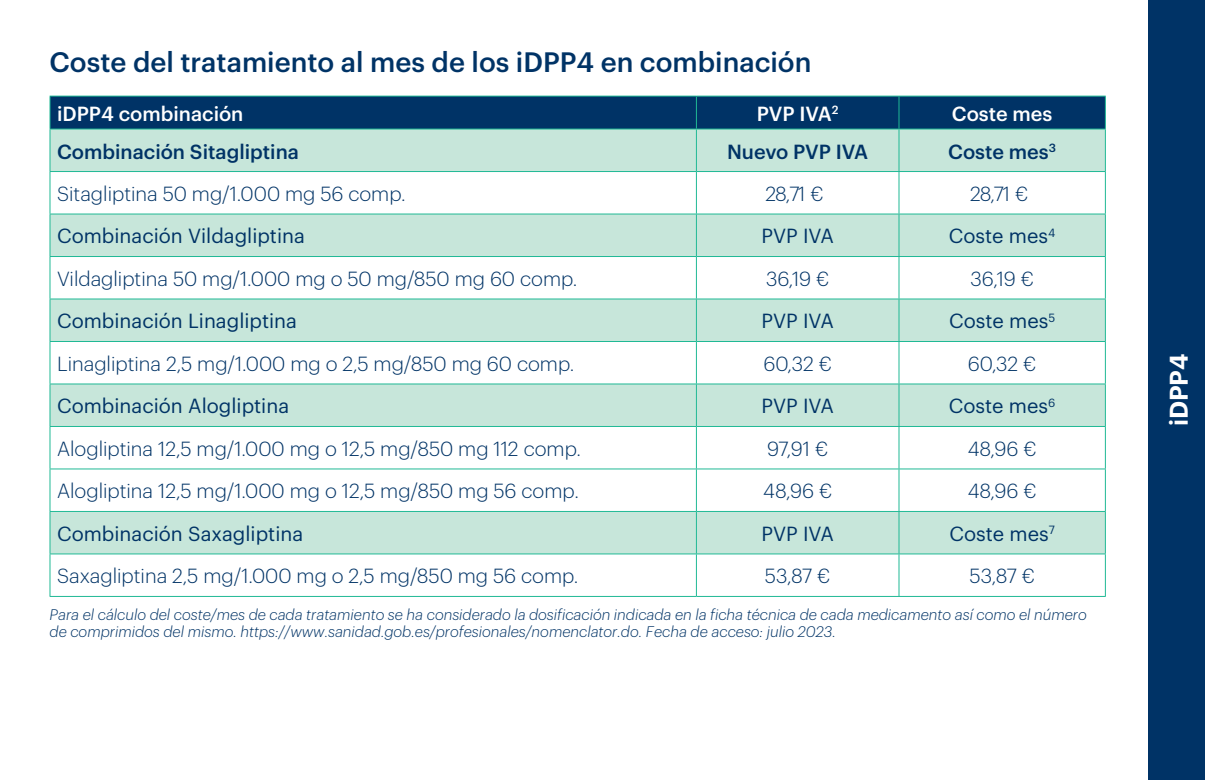
<style>
.page{position:relative;width:1205px;height:780px;background:#fff}
.page>*{position:absolute;margin:0;border:0;box-sizing:border-box;transform-origin:0 0}
.TITULO1{font:500 27.5px "Graphik";color:#036}
.TITULO1-2{font:600 25px "Graphik";color:#fff}
.t1{font:300 20px "Graphik";color:#036}
.t2{font:20px "Graphik";color:#036}
.t3{font:500 20px "Graphik";color:#036}
.t4{font:500 20px "Graphik";color:#fff}
.t5{font:italic 300 15px/17.5px "Graphik";color:#036}
</style>
<div class="page">
<div style="left:50px;top:96px;width:646px;height:33px;background:#036"></div>
<div style="left:697px;top:97px;width:408px;height:32px;background:#036"></div>
<div style="left:51px;top:130px;width:1054px;height:41px;background:#c7e6da"></div>
<svg style="left:51px;top:172px;width:1054px;height:424px"></svg>
<hr style="left:50px;top:96px;width:646px;height:1px;background:#20b995">
<hr style="left:50px;top:96px;width:1px;height:33px;background:#20b995">
<hr style="left:696px;top:96px;width:203px;height:1px;background:#20b995">
<hr style="left:696px;top:96px;width:1px;height:33px;background:#20b995">
<hr style="left:899px;top:96px;width:207px;height:1px;background:#20b995">
<hr style="left:898px;top:96px;width:1px;height:33px;background:#20b995">
<hr style="left:1105px;top:96px;width:1px;height:33px;background:#20b995">
<hr style="left:50px;top:129px;width:646px;height:1px;background:#20b995">
<hr style="left:50px;top:129px;width:1px;height:42px;background:#20b995">
<hr style="left:696px;top:129px;width:203px;height:1px;background:#20b995">
<hr style="left:696px;top:129px;width:1px;height:42px;background:#20b995">
<hr style="left:899px;top:129px;width:207px;height:1px;background:#20b995">
<hr style="left:898px;top:129px;width:1px;height:42px;background:#20b995">
<hr style="left:1105px;top:129px;width:1px;height:42px;background:#20b995">
<hr style="left:50px;top:171px;width:646px;height:1px;background:#20b995">
<hr style="left:50px;top:172px;width:1px;height:42px;background:#20b995">
<hr style="left:696px;top:171px;width:203px;height:1px;background:#20b995">
<hr style="left:696px;top:172px;width:1px;height:42px;background:#20b995">
<hr style="left:899px;top:171px;width:207px;height:1px;background:#20b995">
<hr style="left:898px;top:172px;width:1px;height:42px;background:#20b995">
<hr style="left:1105px;top:172px;width:1px;height:42px;background:#20b995">
<hr style="left:50px;top:213px;width:646px;height:1px;background:#20b995">
<hr style="left:50px;top:214px;width:1px;height:42px;background:#20b995">
<hr style="left:696px;top:213px;width:203px;height:1px;background:#20b995">
<hr style="left:696px;top:214px;width:1px;height:42px;background:#20b995">
<hr style="left:899px;top:213px;width:207px;height:1px;background:#20b995">
<hr style="left:898px;top:214px;width:1px;height:42px;background:#20b995">
<hr style="left:1105px;top:214px;width:1px;height:42px;background:#20b995">
<hr style="left:50px;top:256px;width:646px;height:1px;background:#20b995">
<hr style="left:50px;top:257px;width:1px;height:41px;background:#20b995">
<hr style="left:696px;top:256px;width:203px;height:1px;background:#20b995">
<hr style="left:696px;top:257px;width:1px;height:41px;background:#20b995">
<hr style="left:899px;top:256px;width:207px;height:1px;background:#20b995">
<hr style="left:898px;top:257px;width:1px;height:41px;background:#20b995">
<hr style="left:1105px;top:257px;width:1px;height:41px;background:#20b995">
<hr style="left:50px;top:298px;width:646px;height:1px;background:#20b995">
<hr style="left:50px;top:299px;width:1px;height:42px;background:#20b995">
<hr style="left:696px;top:298px;width:203px;height:1px;background:#20b995">
<hr style="left:696px;top:299px;width:1px;height:42px;background:#20b995">
<hr style="left:899px;top:298px;width:207px;height:1px;background:#20b995">
<hr style="left:898px;top:299px;width:1px;height:42px;background:#20b995">
<hr style="left:1105px;top:299px;width:1px;height:42px;background:#20b995">
<hr style="left:50px;top:341px;width:646px;height:1px;background:#20b995">
<hr style="left:50px;top:342px;width:1px;height:41px;background:#20b995">
<hr style="left:696px;top:341px;width:203px;height:1px;background:#20b995">
<hr style="left:696px;top:342px;width:1px;height:41px;background:#20b995">
<hr style="left:899px;top:341px;width:207px;height:1px;background:#20b995">
<hr style="left:898px;top:342px;width:1px;height:41px;background:#20b995">
<hr style="left:1105px;top:342px;width:1px;height:41px;background:#20b995">
<hr style="left:50px;top:383px;width:646px;height:1px;background:#20b995">
<hr style="left:50px;top:384px;width:1px;height:42px;background:#20b995">
<hr style="left:696px;top:383px;width:203px;height:1px;background:#20b995">
<hr style="left:696px;top:384px;width:1px;height:42px;background:#20b995">
<hr style="left:899px;top:383px;width:207px;height:1px;background:#20b995">
<hr style="left:898px;top:384px;width:1px;height:42px;background:#20b995">
<hr style="left:1105px;top:384px;width:1px;height:42px;background:#20b995">
<hr style="left:50px;top:426px;width:646px;height:1px;background:#20b995">
<hr style="left:50px;top:427px;width:1px;height:41px;background:#20b995">
<hr style="left:696px;top:426px;width:203px;height:1px;background:#20b995">
<hr style="left:696px;top:427px;width:1px;height:41px;background:#20b995">
<hr style="left:899px;top:426px;width:207px;height:1px;background:#20b995">
<hr style="left:898px;top:427px;width:1px;height:41px;background:#20b995">
<hr style="left:1105px;top:427px;width:1px;height:41px;background:#20b995">
<hr style="left:50px;top:468px;width:646px;height:1px;background:#20b995">
<hr style="left:50px;top:469px;width:1px;height:42px;background:#20b995">
<hr style="left:696px;top:468px;width:203px;height:1px;background:#20b995">
<hr style="left:696px;top:469px;width:1px;height:42px;background:#20b995">
<hr style="left:899px;top:468px;width:207px;height:1px;background:#20b995">
<hr style="left:898px;top:469px;width:1px;height:42px;background:#20b995">
<hr style="left:1105px;top:469px;width:1px;height:42px;background:#20b995">
<hr style="left:50px;top:511px;width:646px;height:1px;background:#20b995">
<hr style="left:50px;top:512px;width:1px;height:41px;background:#20b995">
<hr style="left:696px;top:511px;width:203px;height:1px;background:#20b995">
<hr style="left:696px;top:512px;width:1px;height:41px;background:#20b995">
<hr style="left:899px;top:511px;width:207px;height:1px;background:#20b995">
<hr style="left:898px;top:512px;width:1px;height:41px;background:#20b995">
<hr style="left:1105px;top:512px;width:1px;height:41px;background:#20b995">
<hr style="left:50px;top:553px;width:646px;height:1px;background:#20b995">
<hr style="left:50px;top:554px;width:1px;height:42px;background:#20b995">
<hr style="left:696px;top:553px;width:203px;height:1px;background:#20b995">
<hr style="left:696px;top:554px;width:1px;height:42px;background:#20b995">
<hr style="left:899px;top:553px;width:207px;height:1px;background:#20b995">
<hr style="left:898px;top:554px;width:1px;height:42px;background:#20b995">
<hr style="left:1105px;top:554px;width:1px;height:42px;background:#20b995">
<hr style="left:50px;top:596px;width:646px;height:1px;background:#20b995">
<hr style="left:696px;top:596px;width:203px;height:1px;background:#20b995">
<hr style="left:899px;top:596px;width:207px;height:1px;background:#20b995">
<div style="left:1148px;top:0;width:57px;height:780px;background:#036"></div>
<p class="TITULO1" style="left:50px;top:41px;width:763px">Coste del tratamiento al mes de los iDPP4 en combinación</p>
<p class="t4" style="left:57px;top:98px;width:188px">iDPP4 combinación</p>
<p class="t4" style="left:757px;top:98px;width:83px">PVP IVA<sup>2</sup></p>
<p class="t4" style="left:952px;top:98px;width:102px">Coste mes</p>
<p class="t3" style="left:57px;top:136px;width:243px">Combinación Sitagliptina</p>
<p class="t3" style="left:727px;top:136px;width:143px">Nuevo PVP IVA</p>
<p class="t3" style="left:948px;top:136px;width:109px">Coste mes<sup>3</sup></p>
<p class="t1" style="left:57px;top:179px;width:350px">Sitagliptina 50 mg/1.000 mg 56 comp.</p>
<p class="t1" style="left:765px;top:182px;width:60px">28,71 €</p>
<p class="t1" style="left:970px;top:182px;width:60px">28,71 €</p>
<p class="t2" style="left:57px;top:221px;width:249px">Combinación Vildagliptina</p>
<p class="t2" style="left:761px;top:221px;width:74px">PVP IVA</p>
<p class="t2" style="left:949px;top:221px;width:108px">Coste mes<sup>4</sup></p>
<p class="t1" style="left:57px;top:264px;width:522px">Vildagliptina 50 mg/1.000 mg o 50 mg/850 mg 60 comp.</p>
<p class="t1" style="left:766px;top:264px;width:65px">36,19 €</p>
<p class="t1" style="left:970px;top:264px;width:65px">36,19 €</p>
<p class="t2" style="left:57px;top:306px;width:241px">Combinación Linagliptina</p>
<p class="t2" style="left:761px;top:306px;width:74px">PVP IVA</p>
<p class="t2" style="left:949px;top:306px;width:108px">Coste mes<sup>5</sup></p>
<p class="t1" style="left:57px;top:349px;width:519px">Linagliptina 2,5 mg/1.000 mg o 2,5 mg/850 mg 60 comp.</p>
<p class="t1" style="left:763px;top:349px;width:70px">60,32 €</p>
<p class="t1" style="left:968px;top:349px;width:70px">60,32 €</p>
<p class="t2" style="left:57px;top:391px;width:234px">Combinación Alogliptina</p>
<p class="t2" style="left:761px;top:391px;width:74px">PVP IVA</p>
<p class="t2" style="left:949px;top:391px;width:108px">Coste mes<sup>6</sup></p>
<p class="t1" style="left:57px;top:434px;width:525px">Alogliptina 12,5 mg/1.000 mg o 12,5 mg/850 mg 112 comp.</p>
<p class="t1" style="left:767px;top:434px;width:63px">97,91 €</p>
<p class="t1" style="left:967px;top:434px;width:71px">48,96 €</p>
<p class="t1" style="left:57px;top:476px;width:523px">Alogliptina 12,5 mg/1.000 mg o 12,5 mg/850 mg 56 comp.</p>
<p class="t1" style="left:763px;top:476px;width:71px">48,96 €</p>
<p class="t1" style="left:967px;top:476px;width:71px">48,96 €</p>
<p class="t2" style="left:57px;top:518px;width:248px">Combinación Saxagliptina</p>
<p class="t2" style="left:761px;top:518px;width:74px">PVP IVA</p>
<p class="t2" style="left:949px;top:518px;width:107px">Coste mes<sup>7</sup></p>
<p class="t1" style="left:57px;top:561px;width:523px">Saxagliptina 2,5 mg/1.000 mg o 2,5 mg/850 mg 56 comp.</p>
<p class="t1" style="left:765px;top:561px;width:67px">53,87 €</p>
<p class="t1" style="left:969px;top:561px;width:67px">53,87 €</p>
<p class="t5" style="left:50px;top:604px;width:1038px">Para el cálculo del coste/mes de cada tratamiento se ha considerado la dosificación indicada en la ficha técnica de cada medicamento así como el número de comprimidos del mismo. https://www.sanidad.gob.es/profesionales/nomenclator.do. Fecha de acceso: julio 2023.</p>
<p class="TITULO1-2" style="left:1159px;top:426px;width:74px;rotate:-90deg">iDPP4</p>
</div>
